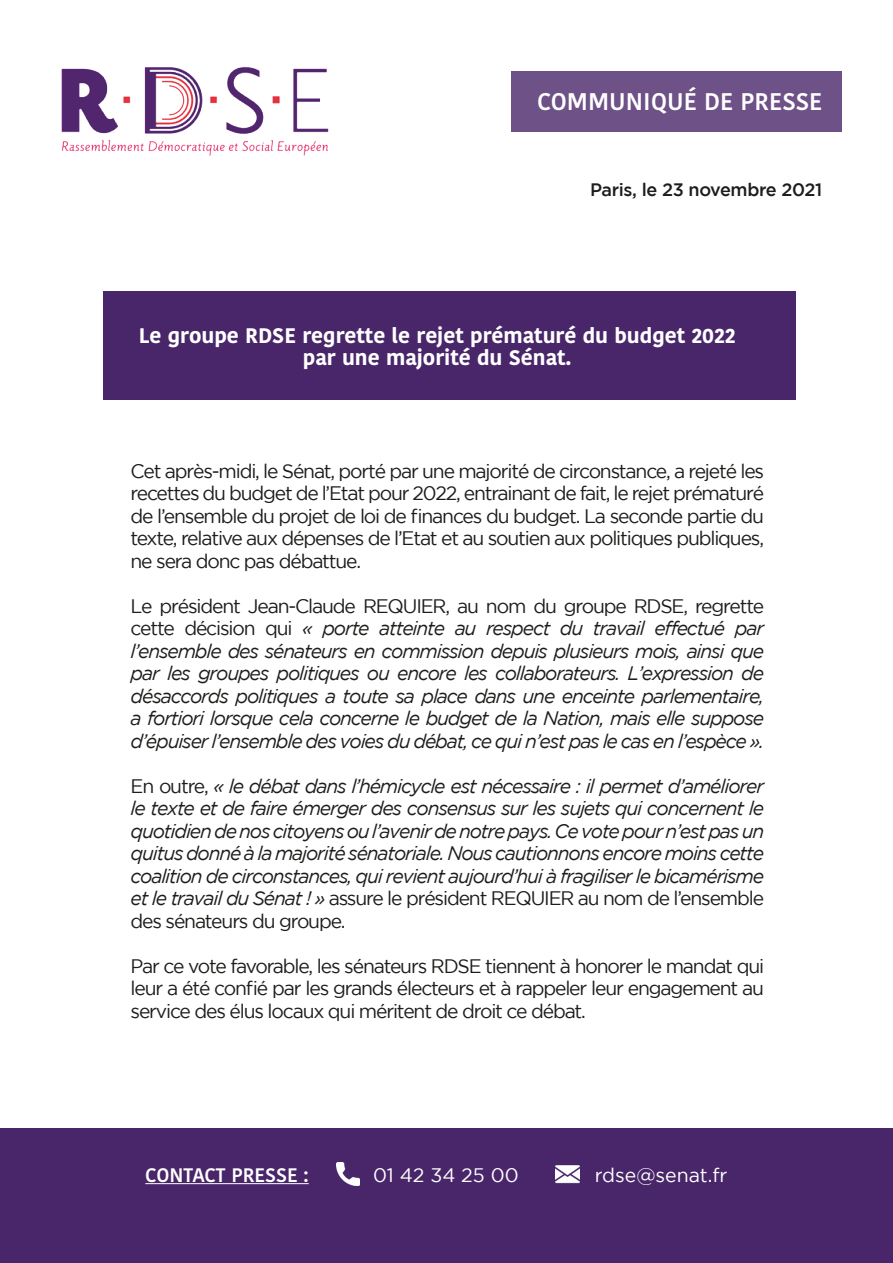
<style>
.page{position:relative;width:893px;height:1263px;background:#fff}
.page>*{position:absolute;margin:0;border:0;box-sizing:border-box;transform-origin:0 0}
.t1{font:600 24px "Kohinoor Telugu";color:#fff}
.t2{font:700 21px "Kohinoor Telugu";color:#fff}
.t3{font:italic 19.5px/22.5px "Gotham";letter-spacing:-.06em;color:#1d1d1b;text-align:justify}
.t4{font:19.5px/22.5px "Gotham";letter-spacing:-.06em;color:#1d1d1b;text-align:justify}
.t5{font:19.5px "Gotham";color:#fff}
.t6{font:600 19.5px "Kohinoor Telugu";color:#fff}
.t7{font:500 18px "Gotham";letter-spacing:-.02em;color:#1d1d1b}
.s1{font-style:normal}
</style>
<div class="page">
<div style="left:511px;top:71px;width:331px;height:61px;background:#6d5187"></div>
<div style="left:103px;top:291px;width:692px;height:109px;background:#49266a"></div>
<div style="left:0;top:1128px;width:893px;height:135px;background:#49266a"></div>
<img style="left:61px;top:67px;width:268px;height:89px">
<hr style="left:145px;top:1183px;width:164px;height:1px;background:#fff">
<img style="left:337px;top:1162px;width:23px;height:23px">
<img style="left:555px;top:1165px;width:25px;height:19px">
<p class="t1" style="left:537px;top:88px;width:287px">COMMUNIQUÉ DE PRESSE</p>
<p class="t7" style="left:590px;top:179px;width:234px">Paris, le 23 novembre 2021</p>
<p class="t2" style="left:139px;top:323px;width:598px">Le groupe RDSE regrette le rejet prématuré du budget 2022</p>
<p class="t2" style="left:303px;top:346px;width:270px">par une majorité du Sénat.</p>
<p class="t4" style="left:131px;top:459px;width:635px">Cet après-midi, le Sénat, porté par une majorité de circonstance, a rejeté les recettes du budget de l’Etat pour 2022, entrainant de fait, le rejet prématuré de l’ensemble du projet de loi de finances du budget. La seconde partie du texte, relative aux dépenses de l’Etat et au soutien aux politiques publiques, ne sera donc pas débattue.</p>
<p class="t3" style="left:131px;top:595px;width:635px"><span class="s1">Le président Jean-Claude REQUIER, au nom du groupe RDSE, regrette cette décision qui</span> « porte atteinte au respect du travail effectué par l’ensemble des sénateurs en commission depuis plusieurs mois, ainsi que par les groupes politiques ou encore les collaborateurs. L’expression de désaccords politiques a toute sa place dans une enceinte parlementaire, a fortiori lorsque cela concerne le budget de la Nation, mais elle suppose d’épuiser l’ensemble des voies du débat, ce qui n’est pas le cas en l’espèce ».</p>
<p class="t3" style="left:131px;top:775px;width:635px"><span class="s1">En outre,</span> « le débat dans l’hémicycle est nécessaire : il permet d’améliorer le texte et de faire émerger des consensus sur les sujets qui concernent le quotidien de nos citoyens ou l’avenir de notre pays. Ce vote pour n’est pas un quitus donné à la majorité sénatoriale. Nous cautionnons encore moins cette coalition de circonstances, qui revient aujourd’hui à fragiliser le bicamérisme et le travail du Sénat ! » <span class="s1">assure le président REQUIER au nom de l’ensemble des sénateurs du groupe.</span></p>
<p class="t4" style="left:131px;top:954px;width:635px">Par ce vote favorable, les sénateurs RDSE tiennent à honorer le mandat qui leur a été confié par les grands électeurs et à rappeler leur engagement au service des élus locaux qui méritent de droit ce débat.</p>
<p class="t6" style="left:145px;top:1163px;width:165px">CONTACT PRESSE :</p>
<p class="t5" style="left:373px;top:1164px;width:147px">01 42 34 25 00</p>
<p class="t5" style="left:595px;top:1164px;width:134px">rdse@senat.fr</p>
</div>
